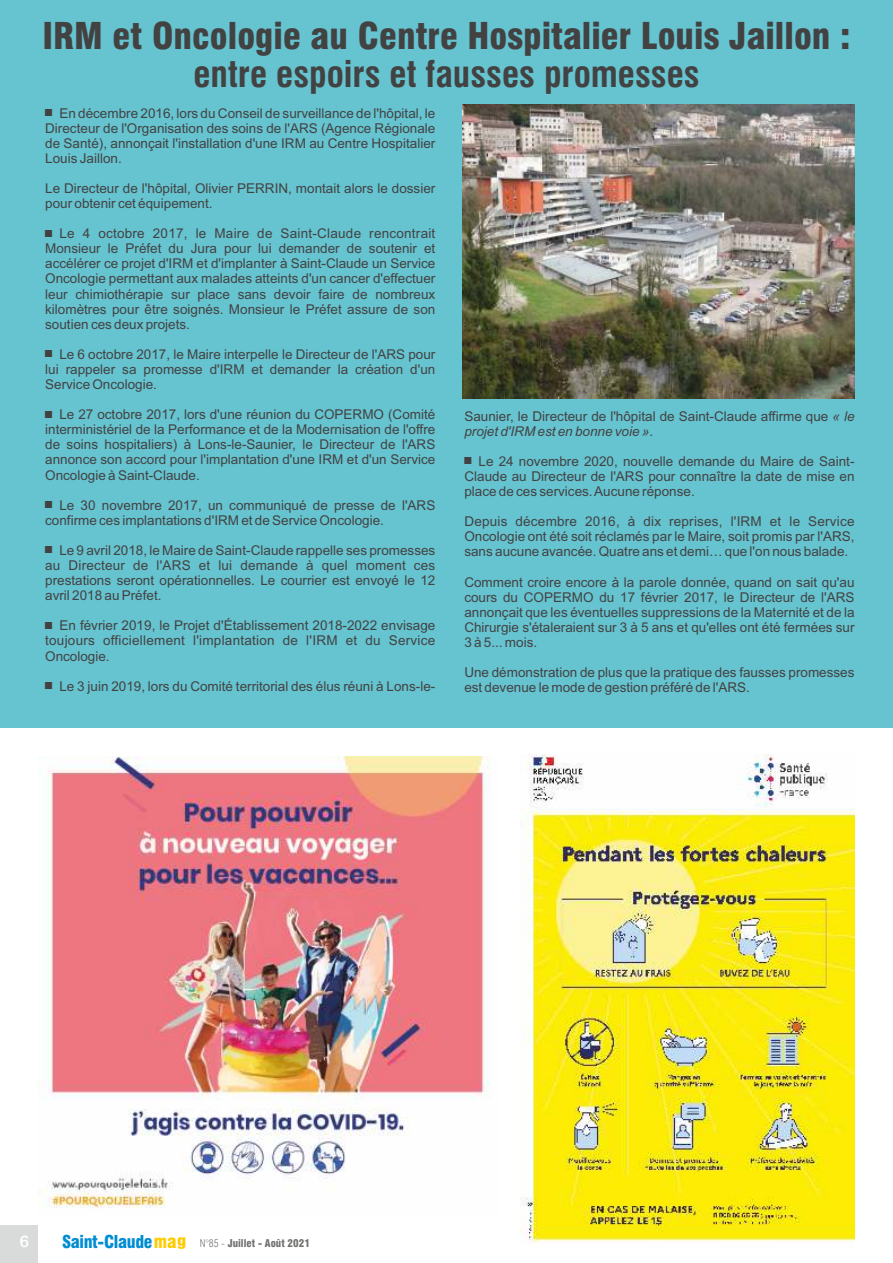
<style>
.page{position:relative;width:893px;height:1263px;background:#fff}
.page>*{position:absolute;margin:0;border:0;box-sizing:border-box;transform-origin:0 0}
.t1{font:900 condensed 36px "Swiss 721 BT";color:#434242}
.t2{font:700 condensed 36px "Swiss 721 BT";color:#434242}
.t3{font:500 16.5px "Swiss 721 BT";color:#fefefe}
.t4{font:13.5px/15.1px "Arial";color:#434242;text-align:justify}
.t5{font:900 condensed 10.5px "Swiss 721 BT";color:#727271}
.s1{font-style:italic}
.s2{font-size:17.4px;color:#008dd2}
.s3{font-size:18.15px;color:#fecc00}
.s4{font-size:15.3px;color:#fecc00}
.s5{font-weight:300}
</style>
<div class="page">
<div style="left:0;top:0;width:893px;height:728px;background:#66c3d0"></div>
<div style="left:0;top:1225px;width:38px;height:38px;background:#d9dada"></div>
<img style="left:462px;top:104px;width:393px;height:294px">
<img style="left:521px;top:755px;width:334px;height:488px">
<img style="left:39px;top:757px;width:451px;height:451px">
<h1 class="t1" style="left:42px;top:21px;width:810px">IRM et Oncologie au Centre Hospitalier Louis Jaillon :</h1>
<h1 class="t2" style="left:193px;top:60px;width:508px">entre espoirs et fausses promesses</h1>
<p class="t4" style="left:45px;top:106px;width:392px;text-indent:14px">En décembre 2016, lors du Conseil de surveillance de l'hôpital, le Directeur de l'Organisation des soins de l'ARS (Agence Régionale de Santé), annonçait l'installation d'une IRM au Centre Hospitalier Louis Jaillon.</p>
<p class="t4" style="left:45px;top:182px;width:392px">Le Directeur de l'hôpital, Olivier PERRIN, montait alors le dossier pour obtenir cet équipement.</p>
<p class="t4" style="left:45px;top:227px;width:392px;text-indent:14px">Le 4 octobre 2017, le Maire de Saint-Claude rencontrait Monsieur le Préfet du Jura pour lui demander de soutenir et accélérer ce projet d'IRM et d'implanter à Saint-Claude un Service Oncologie permettant aux malades atteints d'un cancer d'effectuer leur chimiothérapie sur place sans devoir faire de nombreux kilomètres pour être soignés. Monsieur le Préfet assure de son soutien ces deux projets.</p>
<p class="t4" style="left:45px;top:348px;width:392px;text-indent:14px">Le 6 octobre 2017, le Maire interpelle le Directeur de l'ARS pour lui rappeler sa promesse d'IRM et demander la création d'un Service Oncologie.</p>
<p class="t4" style="left:45px;top:408px;width:392px;text-indent:14px">Le 27 octobre 2017, lors d'une réunion du COPERMO (Comité interministériel de la Performance et de la Modernisation de l'offre de soins hospitaliers) à Lons-le-Saunier, le Directeur de l'ARS annonce son accord pour l'implantation d'une IRM et d'un Service Oncologie à Saint-Claude.</p>
<p class="t4" style="left:45px;top:499px;width:392px;text-indent:14px">Le 30 novembre 2017, un communiqué de presse de l'ARS confirme ces implantations d'IRM et de Service Oncologie.</p>
<p class="t4" style="left:45px;top:544px;width:392px;text-indent:14px">Le 9 avril 2018, le Maire de Saint-Claude rappelle ses promesses au Directeur de l'ARS et lui demande à quel moment ces prestations seront opérationnelles. Le courrier est envoyé le 12 avril 2018 au Préfet.</p>
<p class="t4" style="left:45px;top:619px;width:392px;text-indent:14px">En février 2019, le Projet d'Établissement 2018-2022 envisage toujours officiellement l'implantation de l'IRM et du Service Oncologie.</p>
<p class="t4" style="left:59px;top:680px;width:377px">Le 3 juin 2019, lors du Comité territorial des élus réuni à Lons-le-</p>
<p class="t4" style="left:464px;top:410px;width:392px">Saunier, le Directeur de l'hôpital de Saint-Claude affirme que <span class="s1">« le projet d'IRM est en bonne voie »</span>.</p>
<p class="t4" style="left:464px;top:455px;width:392px;text-indent:14px">Le 24 novembre 2020, nouvelle demande du Maire de Saint-Claude au Directeur de l'ARS pour connaître la date de mise en place de ces services. Aucune réponse.</p>
<p class="t4" style="left:464px;top:515px;width:392px">Depuis décembre 2016, à dix reprises, l'IRM et le Service Oncologie ont été soit réclamés par le Maire, soit promis par l'ARS, sans aucune avancée. Quatre ans et demi… que l'on nous balade.</p>
<p class="t4" style="left:464px;top:575px;width:392px">Comment croire encore à la parole donnée, quand on sait qu'au cours du COPERMO du 17 février 2017, le Directeur de l'ARS annonçait que les éventuelles suppressions de la Maternité et de la Chirurgie s'étaleraient sur 3 à 5 ans et qu'elles ont été fermées sur 3 à 5... mois.</p>
<p class="t4" style="left:464px;top:666px;width:392px">Une démonstration de plus que la pratique des fausses promesses est devenue le mode de gestion préféré de l'ARS.</p>
<p class="t3" style="left:20px;top:1234px;width:11px">6</p>
<p class="t5" style="left:62px;top:1239px;width:250px"><span class="s2">Saint-Claude</span><span class="s3">ma</span><span class="s4">g</span> <span class="s5">N°85 -</span> Juillet - Août 2021</p>
</div>
